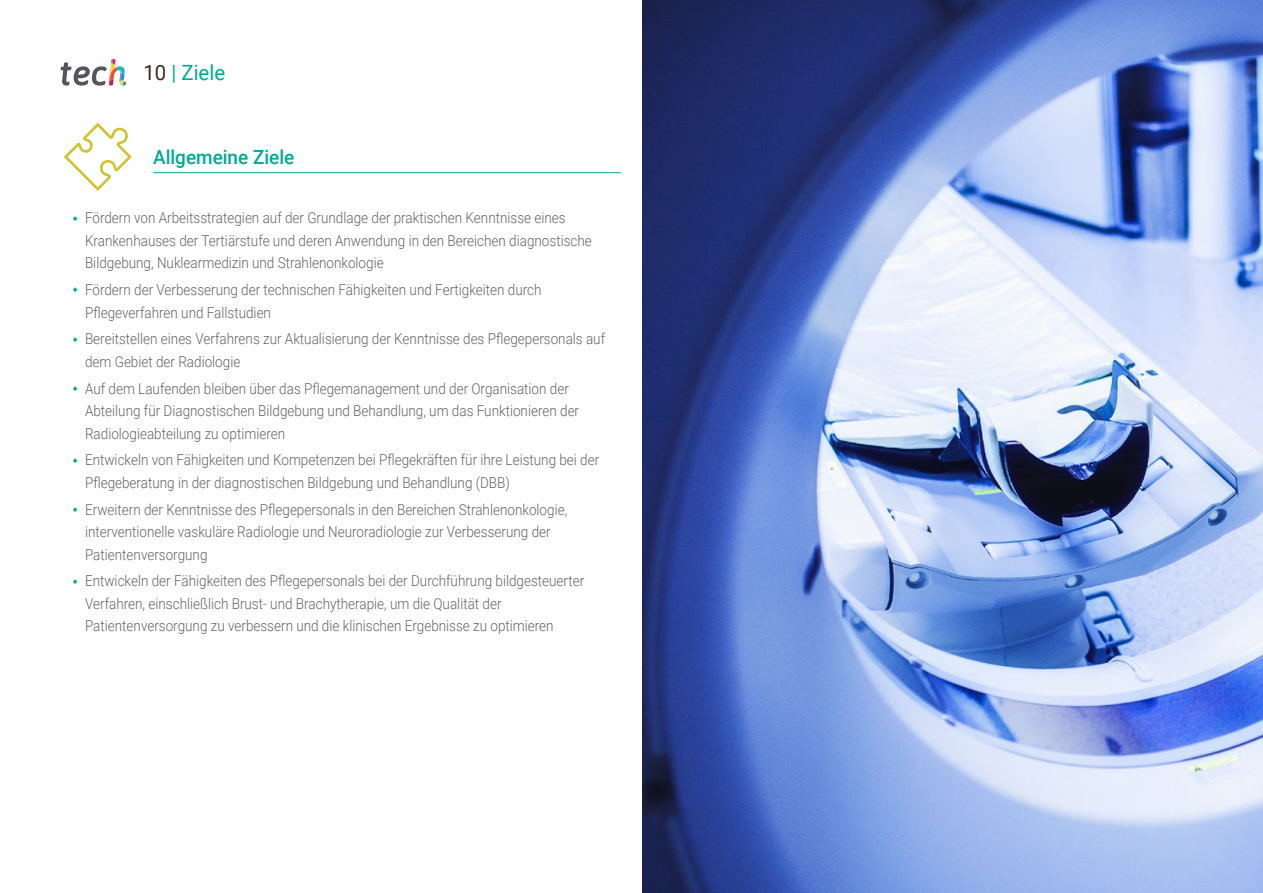
<style>
.page{position:relative;width:1263px;height:893px;background:#fff}
.page>*{position:absolute;margin:0;border:0;box-sizing:border-box;transform-origin:0 0}
.t1{font:21px "Roboto";color:#00a996}
.t2{font:500 19.5px "Roboto";color:#00a996}
.t3{font:300 15px/22.5px "Roboto";color:#61646a;scale:.9 1}
.s1{color:#312e20}
</style>
<div class="page">
<hr style="left:153px;top:172px;width:468px;height:1px;background:#00a996">
<svg style="left:64px;top:123px;width:68px;height:68px"></svg>
<img style="left:642px;top:0;width:621px;height:893px">
<svg style="left:61px;top:59px;width:65px;height:27px"></svg>
<h1 class="t1" style="left:144px;top:57px;width:83px"><span class="s1">10</span> | Ziele</h1>
<h2 class="t2" style="left:153px;top:144px;width:143px">Allgemeine Ziele</h2>
<p class="t3" style="left:85px;top:206px;width:565px">Fördern von Arbeitsstrategien auf der Grundlage der praktischen Kenntnisse eines<br>Krankenhauses der Tertiärstufe und deren Anwendung in den Bereichen diagnostische<br>Bildgebung, Nuklearmedizin und Strahlenonkologie</p>
<p class="t3" style="left:85px;top:278px;width:509px">Fördern der Verbesserung der technischen Fähigkeiten und Fertigkeiten durch<br>Pflegeverfahren und Fallstudien</p>
<p class="t3" style="left:85px;top:327px;width:579px">Bereitstellen eines Verfahrens zur Aktualisierung der Kenntnisse des Pflegepersonals auf dem Gebiet der Radiologie</p>
<p class="t3" style="left:85px;top:376px;width:550px">Auf dem Laufenden bleiben über das Pflegemanagement und der Organisation der<br>Abteilung für Diagnostischen Bildgebung und Behandlung, um das Funktionieren der<br>Radiologieabteilung zu optimieren</p>
<p class="t3" style="left:85px;top:448px;width:573px">Entwickeln von Fähigkeiten und Kompetenzen bei Pflegekräften für ihre Leistung bei der<br>Pflegeberatung in der diagnostischen Bildgebung und Behandlung (DBB)</p>
<p class="t3" style="left:85px;top:497px;width:537px">Erweitern der Kenntnisse des Pflegepersonals in den Bereichen Strahlenonkologie, interventionelle vaskuläre Radiologie und Neuroradiologie zur Verbesserung der<br>Patientenversorgung</p>
<p class="t3" style="left:85px;top:569px;width:556px">Entwickeln der Fähigkeiten des Pflegepersonals bei der Durchführung bildgesteuerter<br>Verfahren, einschließlich Brust- und Brachytherapie, um die Qualität der<br>Patientenversorgung zu verbessern und die klinischen Ergebnisse zu optimieren</p>
</div>
